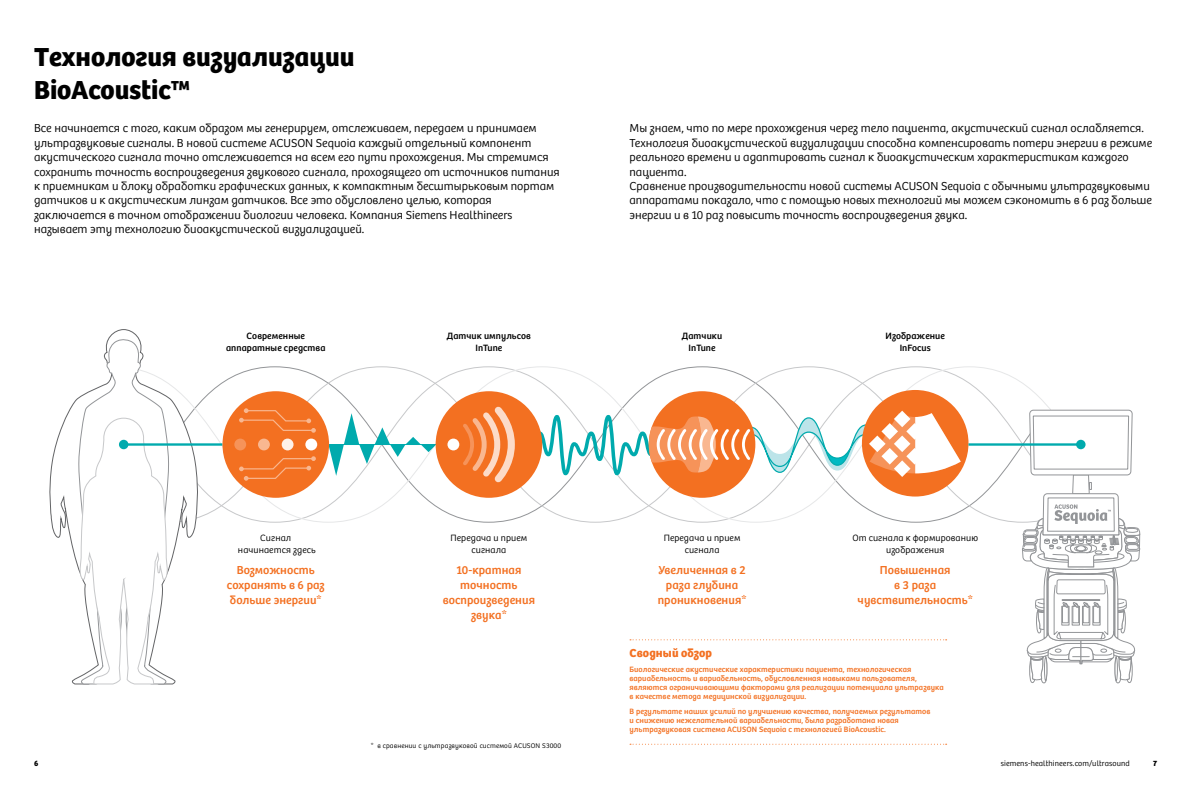
<style>
.page{position:relative;width:1191px;height:794px;background:#fff}
.page>*{position:absolute;margin:0;border:0;box-sizing:border-box;transform-origin:0 0}
.t1{font:27px/32.4px "Bree SH Headline Global";color:#000}
.t2{font:12px/14.4px "Bree SH Text Global Light";color:#000}
.t3{font:12px/15px "Bree SH Text Global Regular";letter-spacing:.005em;color:#f37021;text-align:center}
.t4{font:12px "Bree SH Text Global Bold";letter-spacing:.01em;color:#f37021}
.t5{font:9.5px/12px "Bree SH Text Global Light";letter-spacing:.01em;color:#000;text-align:center}
.t6{font:9.5px/12px "Bree SH Text Global Regular";letter-spacing:.01em;color:#000;text-align:center}
.t7{font:8px/9px "Bree SH Text Global Regular";letter-spacing:.01em;color:#f37021}
.t8{font:8px "Bree SH Text Global Light";letter-spacing:.015em;color:#000}
.t9{font:8px "Bree SH Text Global Bold";color:#000}
.t10{font:7px "Bree SH Text Global Light";letter-spacing:.02em;color:#000}
</style>
<div class="page">
<svg style="left:630px;top:639px;width:316px;height:1px"></svg>
<svg style="left:630px;top:743px;width:316px;height:1px"></svg>
<svg style="left:200px;top:366px;width:843px;height:157px"></svg>
<svg style="left:49px;top:329px;width:151px;height:355px"></svg>
<svg style="left:78px;top:337px;width:91px;height:347px"></svg>
<div style="left:862px;top:390px;width:106px;height:106px;background:#f37021;border-radius:50%"></div>
<svg style="left:328px;top:413px;width:108px;height:63px"></svg>
<div style="left:435px;top:391px;width:107px;height:107px;background:#f37021;border-radius:50%"></div>
<svg style="left:463px;top:406px;width:52px;height:77px"></svg>
<div style="left:447px;top:438px;width:12px;height:12px;background:#fff;border-radius:50%"></div>
<hr style="left:124px;top:443px;width:98px;height:3px;background:#00aaad">
<div style="left:119px;top:440px;width:9px;height:9px;background:#00aaad;border-radius:50%"></div>
<div style="left:222px;top:391px;width:107px;height:107px;background:#f37021;border-radius:50%"></div>
<div style="left:234px;top:438px;width:12px;height:12px;background:#f69359;border-radius:50%"></div>
<div style="left:258px;top:438px;width:12px;height:12px;background:#f9b790;border-radius:50%"></div>
<div style="left:282px;top:438px;width:11px;height:12px;background:#fef1e9;border-radius:50%"></div>
<div style="left:305px;top:438px;width:12px;height:12px;background:#fff;border-radius:50%"></div>
<svg style="left:239px;top:408px;width:77px;height:25px"></svg>
<svg style="left:239px;top:456px;width:77px;height:25px"></svg>
<div style="left:649px;top:391px;width:106px;height:107px;background:#f37021;border-radius:50%"></div>
<svg style="left:536px;top:411px;width:424px;height:66px"></svg>
<svg style="left:1022px;top:401px;width:118px;height:283px"></svg>
<hr style="left:968px;top:443px;width:112px;height:3px;background:#00aaad">
<div style="left:1076px;top:440px;width:9px;height:9px;background:#00aaad;border-radius:50%"></div>
<h1 class="t1" style="left:34px;top:41px;width:322px">Технология визуализации<br>BioAcoustic™</h1>
<p class="t2" style="left:34px;top:121px;width:527px">Все начинается с того, каким образом мы генерируем, отслеживаем, передаем и принимаем ультразвуковые сигналы. В новой системе ACUSON Sequoia каждый отдельный компонент акустического сигнала точно отслеживается на всем его пути прохождения. Мы стремимся сохранить точность воспроизведения звукового сигнала, проходящего от источников питания к приемникам и блоку обработки графических данных, к компактным бесштырьковым портам датчиков и к акустическим линзам датчиков. Все это обусловлено целью, которая заключается в точном отображении биологии человека. Компания Siemens Healthineers называет эту технологию биоакустической визуализацией.</p>
<p class="t2" style="left:629px;top:121px;width:524px">Мы знаем, что по мере прохождения через тело пациента, акустический сигнал ослабляется.<br>Технология биоакустической визуализации способна компенсировать потери энергии в режиме реального времени и адаптировать сигнал к биоакустическим характеристикам каждого пациента.<br>Сравнение производительности новой системы ACUSON Sequoia с обычными ультразвуковыми аппаратами показало, что с помощью новых технологий мы можем сэкономить в 6 раз больше энергии и в 10 раз повысить точность воспроизведения звука.</p>
<p class="t6" style="left:226px;top:329px;width:101px">Современные аппаратные средства</p>
<p class="t6" style="left:447px;top:329px;width:86px">Датчик импульсов<br>InTune</p>
<p class="t6" style="left:682px;top:329px;width:42px">Датчики<br>InTune</p>
<p class="t6" style="left:885px;top:329px;width:61px">Изображение<br>InFocus</p>
<p class="t5" style="left:238px;top:531px;width:79px">Cигнал начинается здесь</p>
<p class="t5" style="left:450px;top:531px;width:78px">Передача и прием сигнала</p>
<p class="t3" style="left:443px;top:562px;width:94px">10-кратная точность воспроизведения звука*</p>
<p class="t5" style="left:663px;top:531px;width:78px">Передача и прием сигнала</p>
<p class="t5" style="left:852px;top:531px;width:127px">От сигнала к формированию изображения</p>
<p class="t3" style="left:227px;top:562px;width:99px">Возможность сохранять в 6 раз больше энергии*</p>
<p class="t3" style="left:658px;top:562px;width:90px">Увеличенная в 2 раза глубина проникновения*</p>
<p class="t3" style="left:857px;top:562px;width:117px">Повышенная<br>в 3 раза чувствительность*</p>
<p class="t10" style="left:371px;top:741px;width:192px">* в сравнении с ультразвуковой системой ACUSON S3000</p>
<p class="t4" style="left:629px;top:646px;width:84px">Сводный обзор</p>
<p class="t7" style="left:629px;top:665px;width:316px">Биологические акустические характеристики пациента, технологическая вариабельность и вариабельность, обусловленная навыками пользователя, являются ограничивающими факторами для реализации потенциала ультразвука в качестве метода медицинской визуализации.</p>
<p class="t7" style="left:629px;top:706px;width:302px">В результате наших усилий по улучшению качества, получаемых результатов и снижению нежелательной вариабельности, была разработана новая ультразвуковая система ACUSON Sequoia с технологией BioAcoustic.</p>
<p class="t9" style="left:34px;top:758px;width:6px">6</p>
<p class="t8" style="left:1000px;top:758px;width:131px">siemens-healthineers.com/ultrasound</p>
<p class="t9" style="left:1153px;top:758px;width:5px">7</p>
</div>
